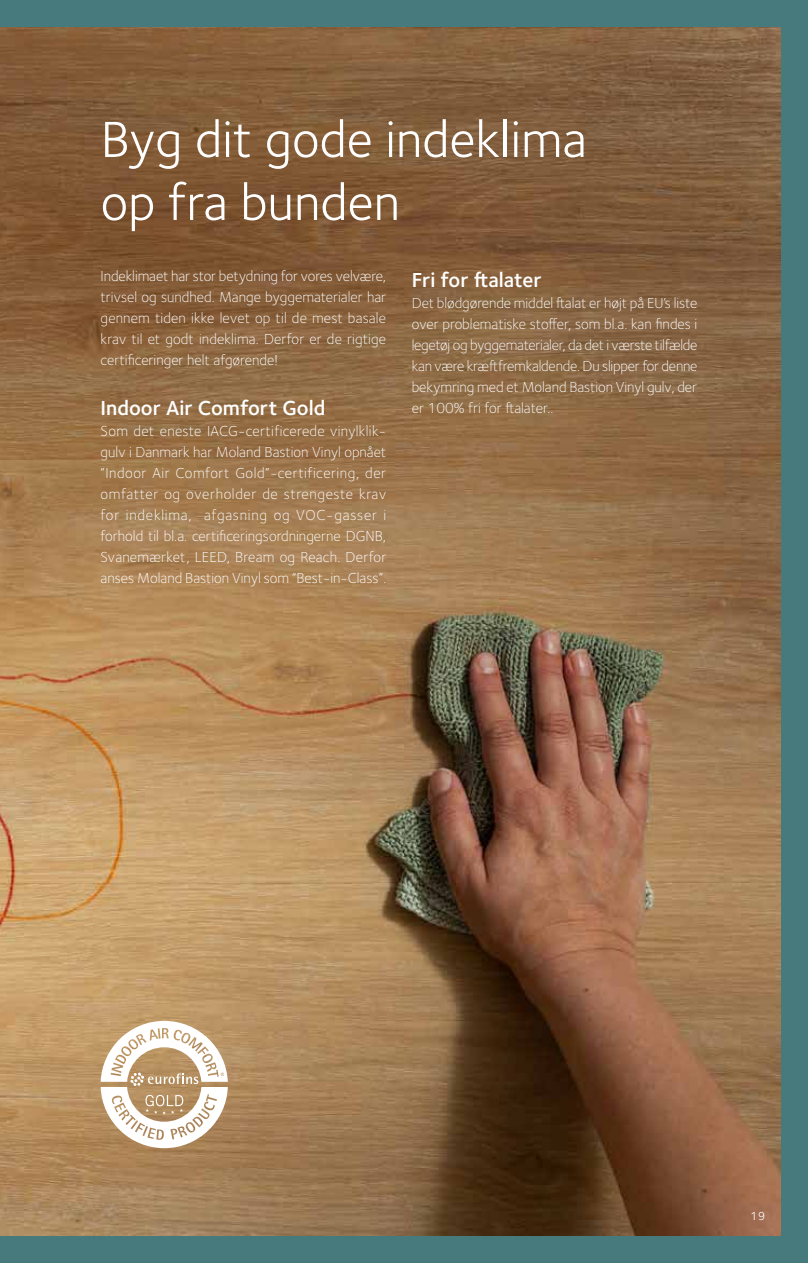
<style>
.page{position:relative;width:808px;height:1263px;background:#467a7c}
.page>*{position:absolute;margin:0;border:0;box-sizing:border-box;transform-origin:0 0}
.t1{font:52.5px/63px "Foundry Sterling";color:#fff}
.t2{font:600 21px "Foundry Sterling";color:#fff}
.t3{font:300 15px/21px "Foundry Sterling";color:#fff;text-align:justify}
.t4{font:12px "Foundry Sterling";color:#fff}
</style>
<div class="page">
<img style="left:0;top:28px;width:780px;height:1207px">
<svg style="left:101px;top:1021px;width:127px;height:127px;background:#d6c1a7"></svg>
<h1 class="t1" style="left:101px;top:108px;width:488px">Byg dit gode indeklima op fra bunden</h1>
<p class="t3" style="left:101px;top:265px;width:287px">Indeklimaet har stor betydning for vores velvære, trivsel og sundhed. Mange byggematerialer har gennem tiden ikke levet op til de mest basale krav til et godt indeklima. Derfor er de rigtige certificeringer helt afgørende!</p>
<h2 class="t2" style="left:101px;top:396px;width:226px">Indoor Air Comfort Gold</h2>
<p class="t3" style="left:101px;top:421px;width:287px;text-align:left">Som det eneste IACG-certificerede vinylklik&shy;gulv i Danmark har Moland Bastion Vinyl opnået “Indoor Air Comfort Gold”-certificering, der omfatter og overholder de strengeste krav for indeklima, afgasning og VOC-gasser i forhold til bl.a. certificeringsordningerne DGNB, Svanemærket, LEED, Bream og Reach. Derfor anses Moland Bastion Vinyl som “Best-in-Class”.</p>
<h2 class="t2" style="left:412px;top:267px;width:132px">Fri for ftalater</h2>
<p class="t3" style="left:412px;top:292px;width:287px">Det blødgørende middel ftalat er højt på EU’s liste over problematiske stoffer, som bl.a. kan findes i legetøj og byggematerialer, da det i værste tilfælde kan være kræftfremkaldende. Du slipper for denne bekymring med et Moland Bastion Vinyl gulv, der er 100% fri for ftalater..</p>
<p class="t4" style="left:750px;top:1209px;width:16px">19</p>
</div>
